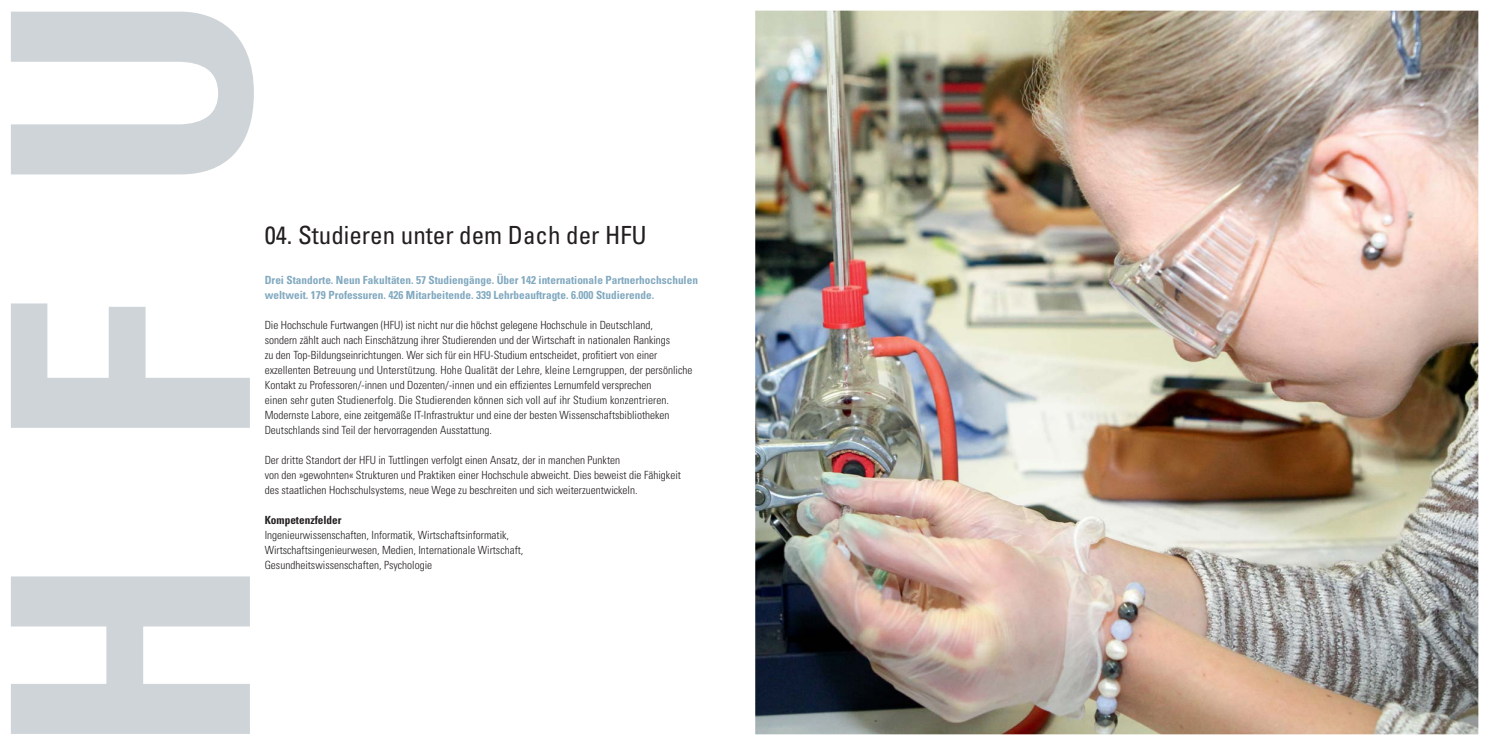
<style>
.page{position:relative;width:1489px;height:745px;background:#fff}
.page>*{position:absolute;margin:0;border:0;box-sizing:border-box;transform-origin:0 0}
.t1{font:700 condensed 331.25px "Univers";color:#cfd4d8}
.t2{font:condensed 25px "Univers";color:#231f20}
.t3{font:300 condensed 11.25px/15px "Univers";color:#231f20}
.t4{font:700 condensed 11.25px/15px "Univers";color:#82a9c0}
.t5{font:700 condensed 11.25px "Univers";color:#231f20}
</style>
<div class="page">
<img style="left:755px;top:10px;width:724px;height:725px">
<h1 class="t1" style="left:11px;top:756px;width:765px;rotate:-90deg">HFU</h1>
<h2 class="t2" style="left:265px;top:226px;width:383px">04. Studieren unter dem Dach der HFU</h2>
<p class="t4" style="left:265px;top:273px;width:435px">Drei Standorte. Neun Fakultäten. 57 Studiengänge. Über 142 internationale Partnerhochschulen weltweit. 179 Professuren. 426 Mitarbeitende. 339 Lehrbeauftragte. 6.000 Studierende.</p>
<p class="t3" style="left:265px;top:318px;width:429px">Die Hochschule Furtwangen (HFU) ist nicht nur die höchst gelegene Hochschule in Deutschland,<br>sondern zählt auch nach Einschätzung ihrer Studierenden und der Wirtschaft in nationalen Rankings<br>zu den Top-Bildungseinrichtungen. Wer sich für ein HFU-Studium entscheidet, profitiert von einer exzellenten Betreuung und Unterstützung. Hohe Qualität der Lehre, kleine Lerngruppen, der persönliche Kontakt zu Professoren/-innen und Dozenten/-innen und ein effizientes Lernumfeld versprechen<br>einen sehr guten Studienerfolg. Die Studierenden können sich voll auf ihr Studium konzentrieren.<br>Modernste Labore, eine zeitgemäße IT-Infrastruktur und eine der besten Wissenschaftsbibliotheken Deutschlands sind Teil der hervorragenden Ausstattung.</p>
<p class="t3" style="left:265px;top:453px;width:418px">Der dritte Standort der HFU in Tuttlingen verfolgt einen Ansatz, der in manchen Punkten<br>von den »gewohnten« Strukturen und Praktiken einer Hochschule abweicht. Dies beweist die Fähigkeit des staatlichen Hochschulsystems, neue Wege zu beschreiten und sich weiterzuentwickeln.</p>
<p class="t5" style="left:265px;top:515px;width:78px">Kompetenzfelder</p>
<p class="t3" style="left:265px;top:528px;width:260px">Ingenieurwissenschaften, Informatik, Wirtschaftsinformatik,<br>Wirtschaftsingenieurwesen, Medien, Internationale Wirtschaft,<br>Gesundheitswissenschaften, Psychologie</p>
</div>
